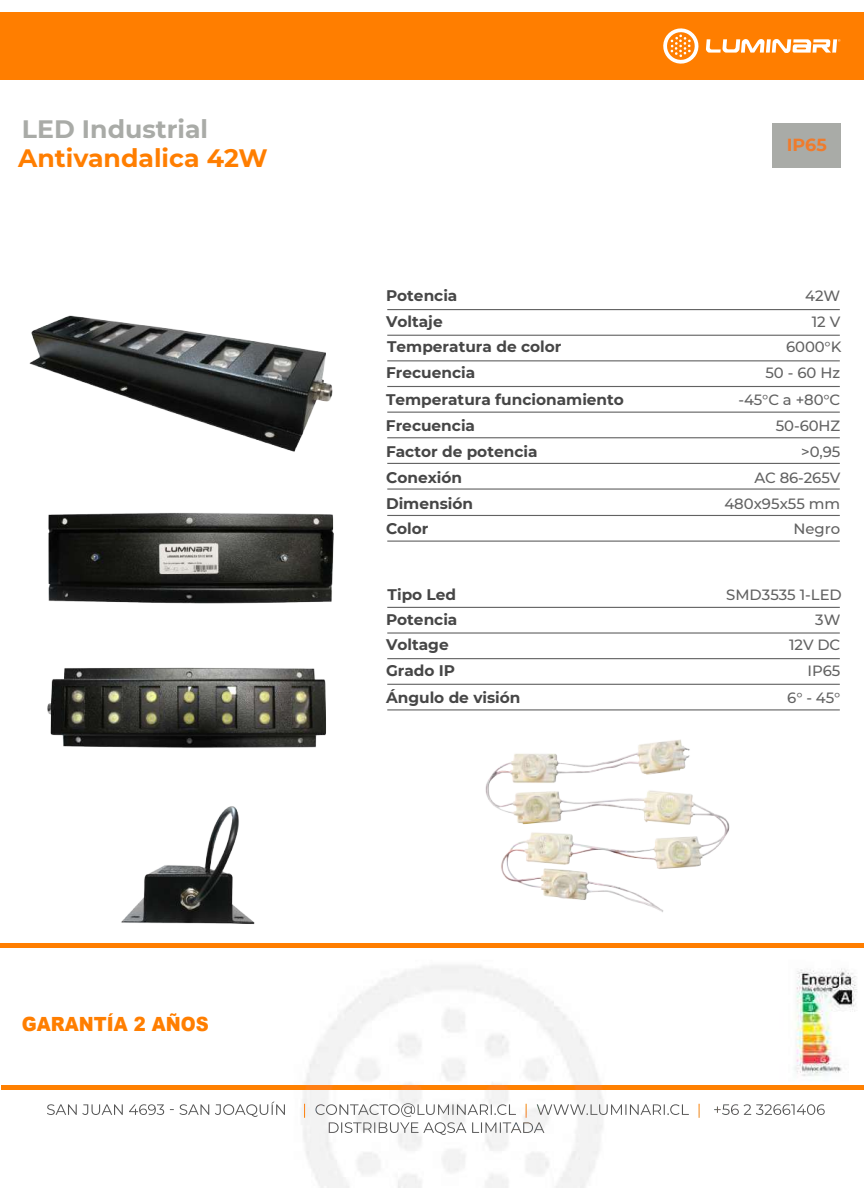
<style>
.page{position:relative;width:864px;height:1188px;background:#fff}
.page>*{position:absolute;margin:0;border:0;box-sizing:border-box;transform-origin:0 0}
.t1{font:700 25.2px "Montserrat";color:#ff7e00}
.t2{font:700 25.2px "Montserrat";color:#a9aba7}
.t3{font:900 19.5px "Arial";color:#ff7e00;scale:.92 1}
.t4{font:700 17.4px "Montserrat";color:#ef7b2c}
.t5{font:700 15.3px "Montserrat";color:#464646}
.t6{font:500 14.85px "Montserrat";color:#626262}
</style>
<div class="page">
<img style="left:47px;top:965px;width:810px;height:223px">
<img style="left:271px;top:1102px;width:554px;height:16px">
<img style="left:1px;top:1085px;width:863px;height:5px">
<div style="left:0;top:12px;width:864px;height:68px;background:#ff7e00"></div>
<svg style="left:663px;top:28px;width:177px;height:36px"></svg>
<div style="left:773px;top:123px;width:68px;height:45px;background:#a9aba7"></div>
<hr style="left:387px;top:309px;width:453px;height:1px;background:#626262">
<hr style="left:387px;top:335px;width:453px;height:1px;background:#626262">
<hr style="left:387px;top:360px;width:453px;height:1px;background:#626262">
<hr style="left:387px;top:386px;width:453px;height:1px;background:#626262">
<hr style="left:387px;top:412px;width:453px;height:1px;background:#626262">
<hr style="left:387px;top:437px;width:453px;height:1px;background:#626262">
<hr style="left:387px;top:463px;width:453px;height:1px;background:#626262">
<hr style="left:387px;top:488px;width:453px;height:2px;background:#626262">
<hr style="left:387px;top:515px;width:453px;height:1px;background:#626262">
<hr style="left:387px;top:541px;width:453px;height:1px;background:#626262">
<hr style="left:387px;top:607px;width:453px;height:1px;background:#626262">
<hr style="left:387px;top:632px;width:453px;height:2px;background:#626262">
<hr style="left:387px;top:658px;width:453px;height:1px;background:#626262">
<hr style="left:387px;top:684px;width:453px;height:1px;background:#626262">
<hr style="left:387px;top:709px;width:453px;height:1px;background:#626262">
<div style="left:0;top:943px;width:864px;height:5px;background:#ff7e00"></div>
<img style="left:485px;top:739px;width:245px;height:173px">
<img style="left:121px;top:806px;width:134px;height:118px">
<img style="left:47px;top:667px;width:279px;height:81px">
<img style="left:48px;top:513px;width:286px;height:91px">
<img style="left:29px;top:315px;width:304px;height:137px">
<h1 class="t2" style="left:22px;top:111px;width:188px">LED Industrial</h1>
<h1 class="t1" style="left:18px;top:140px;width:251px">Antivandalica 42W</h1>
<p class="t4" style="left:787px;top:132px;width:41px">IP65</p>
<p class="t5" style="left:386px;top:285px;width:73px">Potencia</p>
<p class="t6" style="left:805px;top:285px;width:37px">42W</p>
<p class="t5" style="left:386px;top:310px;width:58px">Voltaje</p>
<p class="t6" style="left:812px;top:311px;width:30px">12 V</p>
<p class="t5" style="left:387px;top:336px;width:176px">Temperatura de color</p>
<p class="t6" style="left:786px;top:337px;width:57px">6000°K</p>
<p class="t5" style="left:386px;top:389px;width:239px">Temperatura funcionamiento</p>
<p class="t6" style="left:738px;top:390px;width:103px">-45°C a +80°C</p>
<p class="t5" style="left:386px;top:415px;width:91px">Frecuencia</p>
<p class="t6" style="left:776px;top:415px;width:66px">50-60HZ</p>
<p class="t5" style="left:386px;top:440px;width:153px">Factor de potencia</p>
<p class="t6" style="left:801px;top:441px;width:41px">&gt;0,95</p>
<p class="t5" style="left:386px;top:362px;width:91px">Frecuencia</p>
<p class="t6" style="left:765px;top:362px;width:76px">50 - 60 Hz</p>
<p class="t5" style="left:386px;top:467px;width:78px">Conexión</p>
<p class="t6" style="left:754px;top:467px;width:87px">AC 86-265V</p>
<p class="t5" style="left:386px;top:492px;width:89px">Dimensión</p>
<p class="t6" style="left:724px;top:493px;width:117px">480x95x55 mm</p>
<p class="t5" style="left:386px;top:518px;width:44px">Color</p>
<p class="t6" style="left:793px;top:519px;width:48px">Negro</p>
<p class="t5" style="left:388px;top:584px;width:70px">Tipo Led</p>
<p class="t6" style="left:726px;top:584px;width:117px">SMD3535 1-LED</p>
<p class="t5" style="left:386px;top:608px;width:73px">Potencia</p>
<p class="t6" style="left:815px;top:609px;width:27px">3W</p>
<p class="t5" style="left:386px;top:634px;width:64px">Voltage</p>
<p class="t6" style="left:789px;top:635px;width:53px">12V DC</p>
<p class="t5" style="left:386px;top:659px;width:71px">Grado IP</p>
<p class="t6" style="left:808px;top:660px;width:34px">IP65</p>
<p class="t5" style="left:386px;top:687px;width:136px">Ángulo de visión</p>
<p class="t6" style="left:787px;top:687px;width:55px">6° - 45°</p>
<p class="t3" style="left:22px;top:1010px;width:205px">GARANTÍA 2 AÑOS</p>
</div>
